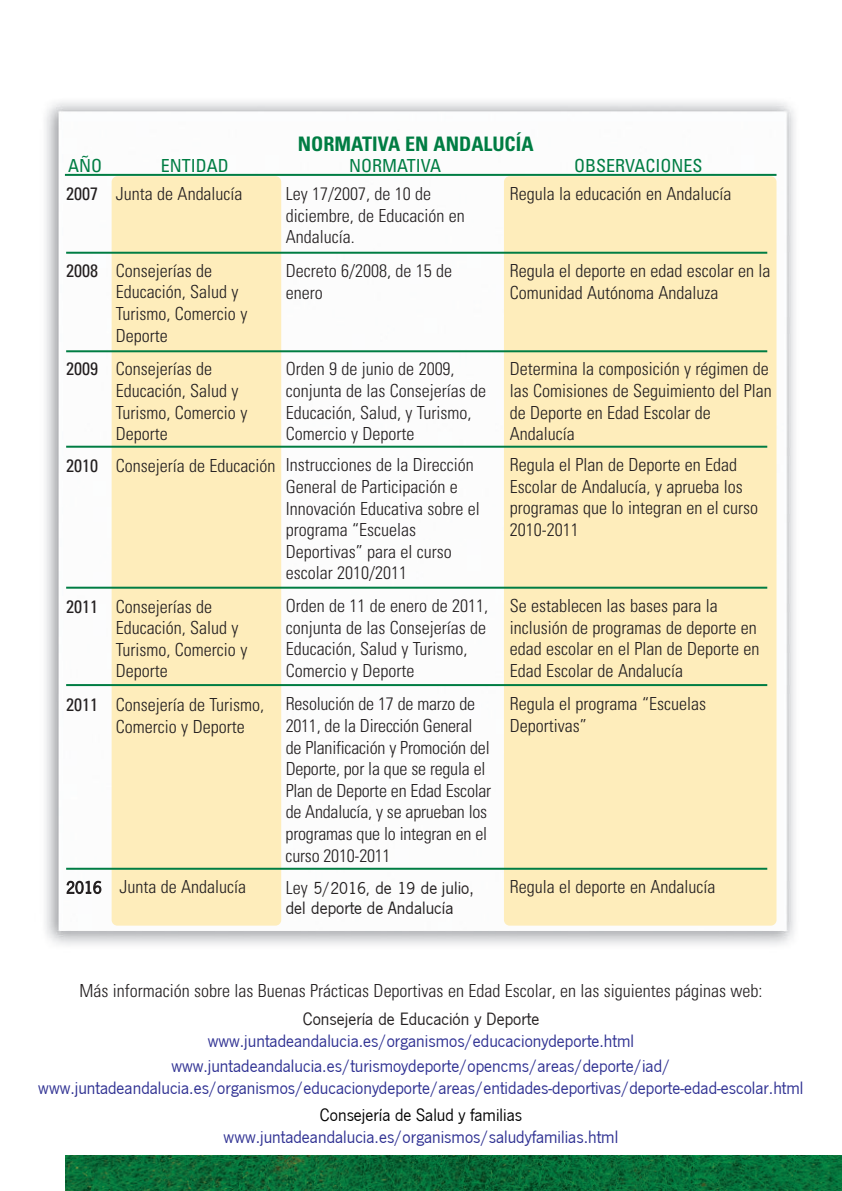
<style>
.page{position:relative;width:842px;height:1191px;background:#fff}
.page>*{position:absolute;margin:0;border:0;box-sizing:border-box;transform-origin:0 0}
.t1{font:700 condensed 20px "Univers";color:#007d43}
.t2{font:18.4px/24.4px "News Got T";color:#2e3092;text-align:center}
.t3{font:18.4px/19.4px "News Got T";color:#231f20}
.t4{font:18.4px "News Got T";color:#000}
.t5{font:300 condensed 18px/21.6px "Univers";color:#231f20}
.t6{font:condensed 18px "Univers";color:#007d43}
.s1{font-weight:400}
.s2{font-family:"News Got T";font-weight:400;font-stretch:normal}
.s3{font-family:"Univers";font-weight:300;font-stretch:condensed;font-size:18px}
.s4{font-size:18px}
</style>
<div class="page">
<img style="left:65px;top:1155px;width:777px;height:36px">
<img style="left:45px;top:102px;width:750px;height:405px">
<img style="left:45px;top:507px;width:750px;height:438px">
<div style="left:112px;top:176px;width:169px;height:749px;background:#feedbb;border-radius:6px"></div>
<div style="left:504px;top:176px;width:272px;height:749px;background:#feedbb;border-radius:6px"></div>
<hr style="left:65px;top:174px;width:711px;height:2px;background:#007d43">
<hr style="left:66px;top:867px;width:701px;height:2px;background:#007d43">
<hr style="left:66px;top:252px;width:701px;height:2px;background:#007d43">
<hr style="left:66px;top:350px;width:701px;height:2px;background:#007d43">
<hr style="left:66px;top:446px;width:701px;height:2px;background:#007d43">
<hr style="left:66px;top:586px;width:701px;height:2px;background:#007d43">
<hr style="left:66px;top:684px;width:701px;height:2px;background:#007d43">
<p class="t1" style="left:298px;top:136px;width:237px">NORMATIVA EN ANDALUCÍA</p>
<p class="t6" style="left:68px;top:159px;width:36px">AÑO</p>
<p class="t6" style="left:161px;top:159px;width:70px">ENTIDAD</p>
<p class="t6" style="left:349px;top:159px;width:94px">NORMATIVA</p>
<p class="t6" style="left:574px;top:159px;width:130px">OBSERVACIONES</p>
<p class="t5" style="left:66px;top:184px;width:178px"><span class="s1">2007</span> Junta de Andalucía</p>
<p class="t5" style="left:116px;top:261px;width:133px;text-indent:-50px"><span class="s1">2008</span> Consejerías de<br>Educación, Salud y<br>Turismo, Comercio y<br>Deporte</p>
<p class="t5" style="left:116px;top:360px;width:133px;text-indent:-50px"><span class="s1">2009</span> Consejerías de<br>Educación, Salud y<br>Turismo, Comercio y<br>Deporte</p>
<p class="t5" style="left:66px;top:456px;width:211px"><span class="s1">2010</span> Consejería de Educación</p>
<p class="t5" style="left:116px;top:597px;width:133px;text-indent:-50px"><span class="s1">2011</span> Consejerías de<br>Educación, Salud y<br>Turismo, Comercio y<br>Deporte</p>
<p class="t5" style="left:116px;top:695px;width:150px;text-indent:-50px"><span class="s1">2011</span> Consejería de Turismo,<br>Comercio y Deporte</p>
<p class="t5" style="left:66px;top:878px;width:181px"><span class="s2">2016</span> Junta de Andalucía</p>
<p class="t5" style="left:286px;top:184px;width:181px">Ley 17/2007, de 10 de diciembre, de Educación en<br>Andalucía.</p>
<p class="t5" style="left:286px;top:261px;width:168px">Decreto 6/2008, de 15 de enero</p>
<p class="t5" style="left:286px;top:360px;width:202px">Orden 9 de junio de 2009, conjunta de las Consejerías de<br>Educación, Salud, y Turismo,<br>Comercio y Deporte</p>
<p class="t5" style="left:286px;top:456px;width:196px">Instrucciones de la Dirección<br>General de Participación e<br>Innovación Educativa sobre el programa “Escuelas<br>Deportivas” para el curso escolar 2010/2011</p>
<p class="t5" style="left:286px;top:596px;width:204px">Orden de 11 de enero de 2011, conjunta de las Consejerías de<br>Educación, Salud y Turismo,<br>Comercio y Deporte</p>
<p class="t5" style="left:286px;top:695px;width:207px">Resolución de 17 de marzo de<br>2011, de la Dirección General de Planificación y Promoción del<br>Deporte, por la que se regula el<br>Plan de Deporte en Edad Escolar de Andalucía, y se aprueban los programas que lo integran en el curso 2010-2011</p>
<p class="t3" style="left:286px;top:878px;width:189px"><span class="s3">Ley</span> <span class="s4">5/2016</span><span class="s3">,</span> de <span class="s4">19</span> de julio, del deporte de Andalucía</p>
<p class="t5" style="left:510px;top:184px;width:223px">Regula la educación en Andalucía</p>
<p class="t5" style="left:510px;top:261px;width:262px">Regula el deporte en edad escolar en la<br>Comunidad Autónoma Andaluza</p>
<p class="t5" style="left:510px;top:360px;width:263px">Determina la composición y régimen de las Comisiones de Seguimiento del Plan de Deporte en Edad Escolar de<br>Andalucía</p>
<p class="t5" style="left:510px;top:455px;width:250px">Regula el Plan de Deporte en Edad<br>Escolar de Andalucía, y aprueba los programas que lo integran en el curso<br>2010-2011</p>
<p class="t5" style="left:510px;top:596px;width:251px">Se establecen las bases para la inclusión de programas de deporte en edad escolar en el Plan de Deporte en<br>Edad Escolar de Andalucía</p>
<p class="t5" style="left:510px;top:695px;width:198px">Regula el programa “Escuelas<br>Deportivas”</p>
<p class="t5" style="left:510px;top:877px;width:207px">Regula el deporte en Andalucía</p>
<p class="t5" style="left:79px;top:981px;width:685px">Más información sobre las Buenas Prácticas Deportivas en Edad Escolar, en las siguientes páginas web:</p>
<p class="t3" style="left:303px;top:1009px;width:238px">Consejería de Educación y Deporte</p>
<p class="t2" style="left:171px;top:1029px;width:501px">www.juntadeandalucia.es/organismos/educacionydeporte.html www.juntadeandalucia.es/turismoydeporte/opencms/areas/deporte/iad/</p>
<p class="t2" style="left:38px;top:1076px;width:767px">www.juntadeandalucia.es/organismos/educacionydeporte/areas/entidades-deportivas/deporte-edad-escolar.html</p>
<p class="t4" style="left:320px;top:1104px;width:204px">Consejería de Salud y familias</p>
<p class="t2" style="left:224px;top:1125px;width:396px">www.juntadeandalucia.es/organismos/saludyfamilias.html</p>
</div>
